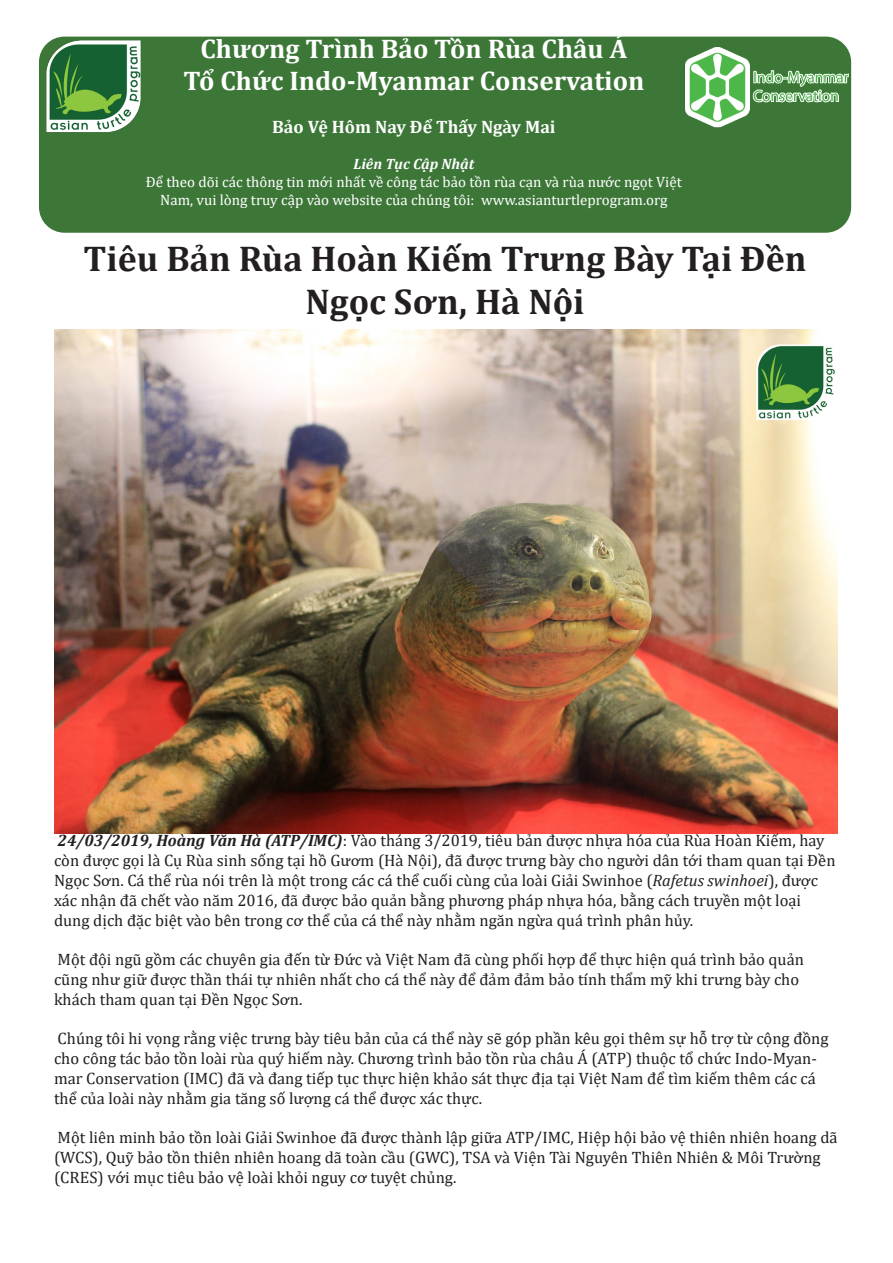
<style>
.page{position:relative;width:893px;height:1263px;background:#fff}
.page>*{position:absolute;margin:0;border:0;box-sizing:border-box;transform-origin:0 0}
.t1{font:700 36px/43.2px "Cambria";color:#231f20;text-align:center}
.t2{font:700 27px "Cambria";color:#fff}
.t3{font:700 18px "Cambria";color:#fff}
.t4{font:16.5px/19.8px "Cambria";color:#231f20}
.t5{font:15px/18px "Cambria";color:#fff;text-align:center}
.t6{font:italic 700 15px "Cambria";color:#fff}
.s1{font-weight:700;font-style:italic}
.s2{font-style:italic}
</style>
<div class="page">
<div style="left:39px;top:37px;width:812px;height:196px;background:#3d7738;border-radius:26px"></div>
<img style="left:46px;top:39px;width:95px;height:94px">
<img style="left:685px;top:47px;width:166px;height:81px">
<img style="left:54px;top:330px;width:783px;height:503px">
<p class="t2" style="left:200px;top:29px;width:428px">Chương Trình Bảo Tồn Rùa Châu Á</p>
<p class="t2" style="left:183px;top:62px;width:462px">Tổ Chức Indo-Myanmar Conservation</p>
<p class="t3" style="left:272px;top:114px;width:285px">Bảo Vệ Hôm Nay Để Thấy Ngày Mai</p>
<p class="t6" style="left:354px;top:153px;width:122px">Liên Tục Cập Nhật</p>
<p class="t5" style="left:146px;top:173px;width:537px">Để theo dõi các thông tin mới nhất về công tác bảo tồn rùa cạn và rùa nước ngọt Việt<br>Nam, vui lòng truy cập vào website của chúng tôi: www.asianturtleprogram.org</p>
<p class="t1" style="left:83px;top:236px;width:725px">Tiêu Bản Rùa Hoàn Kiếm Trưng Bày Tại Đền<br>Ngọc Sơn, Hà Nội</p>
<p class="t4" style="left:54px;top:831px;width:783px"><span class="s1">24/03/2019, Hoàng Văn Hà (ATP/IMC)</span>: Vào tháng 3/2019, tiêu bản được nhựa hóa của Rùa Hoàn Kiếm, hay còn được gọi là Cụ Rùa sinh sống tại hồ Gươm (Hà Nội), đã được trưng bày cho người dân tới tham quan tại Đền Ngọc Sơn. Cá thể rùa nói trên là một trong các cá thể cuối cùng của loài Giải Swinhoe (<span class="s2">Rafetus swinhoei</span>), được xác nhận đã chết vào năm 2016, đã được bảo quản bằng phương pháp nhựa hóa, bằng cách truyền một loại dung dịch đặc biệt vào bên trong cơ thể của cá thể này nhằm ngăn ngừa quá trình phân hủy.</p>
<p class="t4" style="left:54px;top:949px;width:751px">Một đội ngũ gồm các chuyên gia đến từ Đức và Việt Nam đã cùng phối hợp để thực hiện quá trình bảo quản cũng như giữ được thần thái tự nhiên nhất cho cá thể này để đảm đảm bảo tính thẩm mỹ khi trưng bày cho khách tham quan tại Đền Ngọc Sơn.</p>
<p class="t4" style="left:54px;top:1029px;width:776px">Chúng tôi hi vọng rằng việc trưng bày tiêu bản của cá thể này sẽ góp phần kêu gọi thêm sự hỗ trợ từ cộng đồng cho công tác bảo tồn loài rùa quý hiếm này. Chương trình bảo tồn rùa châu Á (ATP) thuộc tổ chức Indo-Myan&shy;mar Conservation (IMC) đã và đang tiếp tục thực hiện khảo sát thực địa tại Việt Nam để tìm kiếm thêm các cá thể của loài này nhằm gia tăng số lượng cá thể được xác thực.</p>
<p class="t4" style="left:54px;top:1128px;width:785px">Một liên minh bảo tồn loài Giải Swinhoe đã được thành lập giữa ATP/IMC, Hiệp hội bảo vệ thiên nhiên hoang dã (WCS), Quỹ bảo tồn thiên nhiên hoang dã toàn cầu (GWC), TSA và Viện Tài Nguyên Thiên Nhiên &amp; Môi Trường (CRES) với mục tiêu bảo vệ loài khỏi nguy cơ tuyệt chủng.</p>
</div>
